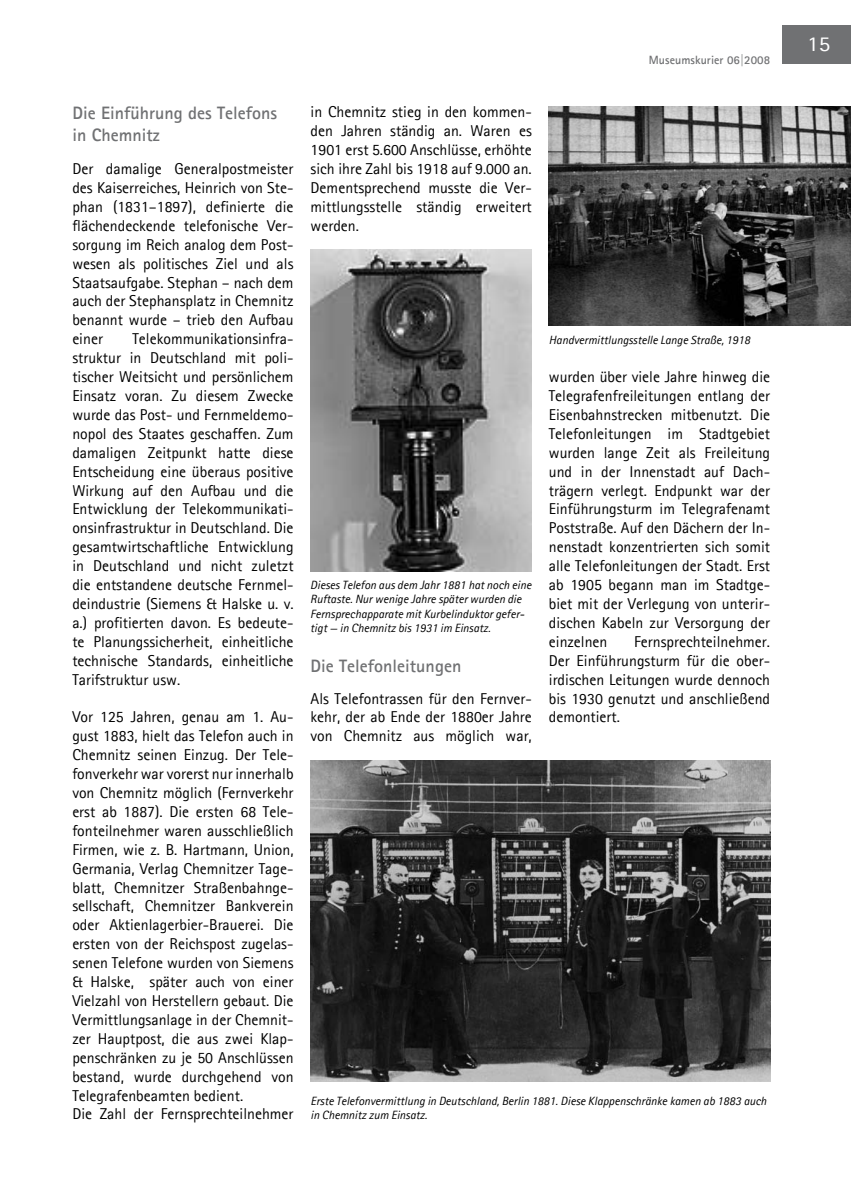
<style>
.page{position:relative;width:851px;height:1191px;background:#fff}
.page>*{position:absolute;margin:0;border:0;box-sizing:border-box;transform-origin:0 0}
.t1{font:21px "Agfa Rotis Sans Serif";color:#fff;scale:1.1 1}
.t2{font:700 18px/21.6px "Agfa Rotis Sans Serif";color:#707173}
.t3{font:15.75px/18.9px "Agfa Rotis Sans Serif";color:#000;text-align:justify}
.t4{font:italic 12px/14.4px "Agfa Rotis Sans Serif";color:#000}
.t5{font:700 12px "Agfa Rotis Sans Serif";letter-spacing:.005em;color:#707173}
.s1{font-weight:300}
</style>
<div class="page">
<div style="left:782px;top:26px;width:68px;height:38px;background:#707173"></div>
<img style="left:310px;top:250px;width:221px;height:321px">
<img style="left:310px;top:760px;width:460px;height:321px">
<img style="left:549px;top:106px;width:301px;height:219px">
<p class="t2" style="left:72px;top:102px;width:206px">Die Einführung des Telefons in Chemnitz</p>
<p class="t3" style="left:72px;top:159px;width:223px">Der damalige Generalpostmeister des Kaiserreiches, Heinrich von Ste&shy;phan (1831–1897), definierte die flächendeckende telefonische Ver&shy;sorgung im Reich analog dem Post&shy;wesen als politisches Ziel und als Staatsaufgabe. Stephan – nach dem auch der Stephansplatz in Chemnitz benannt wurde – trieb den Aufbau einer</p>
<p class="t3" style="left:72px;top:329px;width:223px;text-indent:60px">Telekommunikationsinfra&shy;struktur in Deutschland mit poli&shy;tischer Weitsicht und persönlichem Einsatz voran. Zu diesem Zwecke wurde das Post- und Fernmeldemo&shy;nopol des Staates geschaffen. Zum damaligen Zeitpunkt hatte diese Entscheidung eine überaus positive Wirkung auf den Aufbau und die Entwicklung der Telekommunikati&shy;onsinfrastruktur in Deutschland. Die gesamtwirtschaftliche Entwicklung in Deutschland und nicht zuletzt die entstandene deutsche Fernmel&shy;deindustrie (Siemens &amp; Halske u. v. a.) profitierten davon. Es bedeute&shy;te Planungssicherheit, einheitliche technische Standards, einheitliche Tarifstruktur usw.</p>
<p class="t3" style="left:72px;top:707px;width:223px;text-align:left">Vor 125 Jahren, genau am 1. Au&shy;gust 1883, hielt das Telefon auch in Chemnitz seinen Einzug. Der Tele&shy;fonverkehr war vorerst nur innerhalb von Chemnitz möglich (Fernverkehr erst ab 1887). Die ersten 68 Tele&shy;fonteilnehmer waren ausschließlich Firmen, wie z. B. Hartmann, Union, Germania, Verlag Chemnitzer Tage&shy;blatt, Chemnitzer Straßenbahnge&shy;sellschaft, Chemnitzer Bankverein oder Aktienlagerbier-Brauerei. Die ersten von der Reichspost zugelas&shy;senen Telefone wurden von Siemens &amp; Halske, später auch von einer Vielzahl von Herstellern gebaut. Die Vermittlungsanlage in der Chemnit&shy;zer Hauptpost, die aus zwei Klap&shy;penschränken zu je 50 Anschlüssen bestand, wurde durchgehend von Telegrafenbeamten bedient.<br>Die Zahl der Fernsprechteilnehmer</p>
<p class="t3" style="left:310px;top:102px;width:223px">in Chemnitz stieg in den kommen&shy;den Jahren ständig an. Waren es 1901 erst 5.600 Anschlüsse, erhöhte sich ihre Zahl bis 1918 auf 9.000 an.<br>Dementsprechend musste die Ver&shy;mittlungsstelle ständig erweitert werden.</p>
<p class="t5" style="left:648px;top:52px;width:123px">Museumskurier 06|2008</p>
<p class="t4" style="left:310px;top:578px;width:223px">Dieses Telefon aus dem Jahr 1881 hat noch eine Ruftaste. Nur wenige Jahre später wurden die Fernsprechapparate mit Kurbelinduktor gefer&shy;tigt <span class="s1">—</span> in Chemnitz bis 1931 im Einsatz.</p>
<p class="t2" style="left:310px;top:655px;width:152px">Die Telefonleitungen</p>
<p class="t3" style="left:310px;top:688px;width:223px">Als Telefontrassen für den Fernver&shy;kehr, der ab Ende der 1880er Jahre von Chemnitz aus möglich war,</p>
<p class="t4" style="left:549px;top:333px;width:203px">Handvermittlungsstelle Lange Straße, 1918</p>
<p class="t3" style="left:549px;top:367px;width:223px">wurden über viele Jahre hinweg die Telegrafenfreileitungen entlang der Eisenbahnstrecken mitbenutzt. Die Telefonleitungen im Stadtgebiet wurden lange Zeit als Freileitung und in der Innenstadt auf Dach&shy;trägern verlegt. Endpunkt war der Einführungsturm im Telegrafenamt Poststraße. Auf den Dächern der In&shy;nenstadt konzentrierten sich somit alle Telefonleitungen der Stadt. Erst ab 1905 begann man im Stadtge&shy;biet mit der Verlegung von unterir&shy;dischen Kabeln zur Versorgung der einzelnen</p>
<p class="t3" style="left:549px;top:632px;width:223px;text-indent:85px">Fernsprechteilnehmer.<br>Der Einführungsturm für die ober&shy;irdischen Leitungen wurde dennoch bis 1930 genutzt und anschließend demontiert.</p>
<p class="t4" style="left:310px;top:1093px;width:457px">Erste Telefonvermittlung in Deutschland, Berlin 1881. Diese Klappenschränke kamen ab 1883 auch in Chemnitz zum Einsatz.</p>
<h1 class="t1" style="left:807px;top:31px;width:23px">15</h1>
</div>
